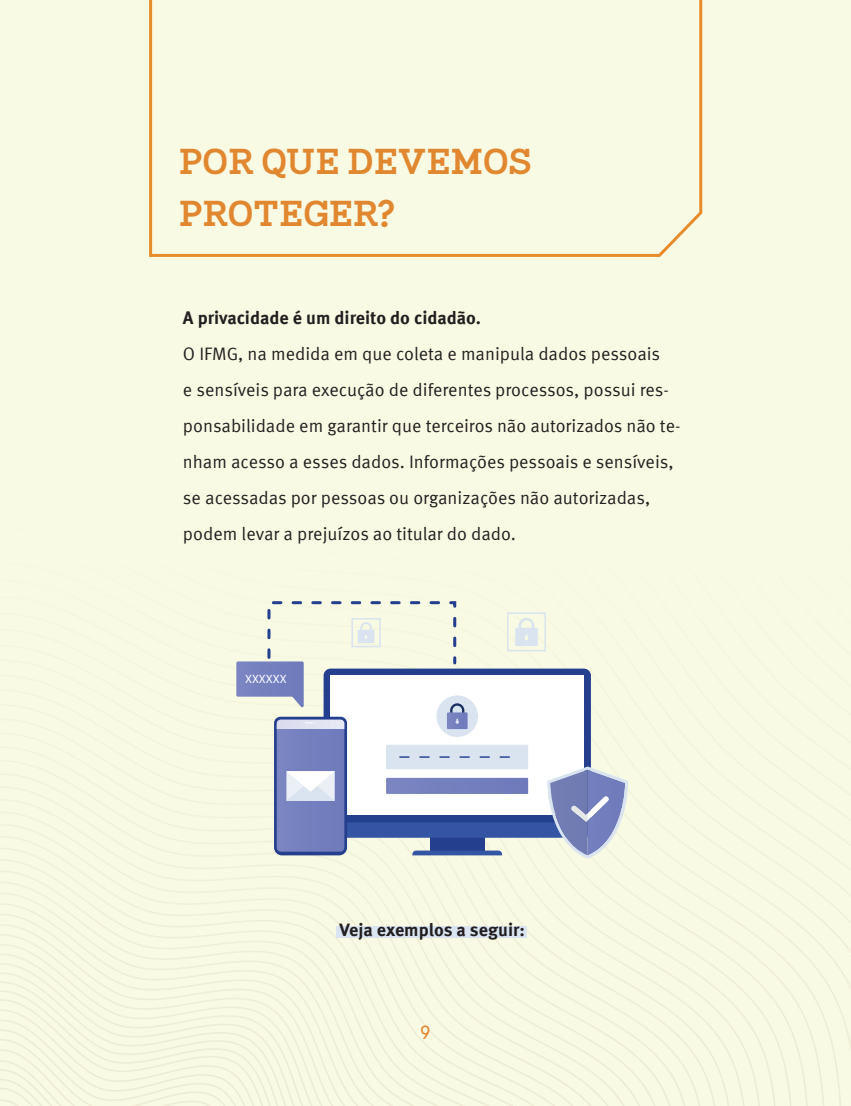
<style>
.page{position:relative;width:851px;height:1106px;background:#fff}
.page>*{position:absolute;margin:0;border:0;box-sizing:border-box;transform-origin:0 0}
.t1{font:800 37.5px/52.5px "Napo";color:#e1872f}
.t2{font:22.5px "Napo";color:#e1872f}
.t3{font:18px/36px "Meta Pro";color:#231f20}
.t4{font:700 18px "Meta Pro";color:#231f20}
.t5{font:600 12.15px "Poppins";color:#fff}
</style>
<div class="page">
<div style="left:0;top:0;width:850px;height:1106px;background:#f9fae3"></div>
<img style="left:387px;top:1012px;width:38px;height:47px">
<img style="left:362px;top:1008px;width:28px;height:4px">
<img style="left:307px;top:910px;width:33px;height:45px">
<img style="left:0;top:861px;width:100px;height:10px">
<img style="left:398px;top:1007px;width:45px;height:50px">
<img style="left:340px;top:910px;width:60px;height:98px">
<img style="left:409px;top:1003px;width:34px;height:52px">
<img style="left:383px;top:964px;width:28px;height:40px">
<img style="left:349px;top:901px;width:27px;height:52px">
<img style="left:106px;top:851px;width:246px;height:50px">
<img style="left:421px;top:1011px;width:24px;height:42px">
<img style="left:393px;top:964px;width:22px;height:36px">
<img style="left:358px;top:909px;width:18px;height:37px">
<img style="left:111px;top:857px;width:211px;height:36px">
<img style="left:415px;top:963px;width:33px;height:48px">
<img style="left:376px;top:909px;width:41px;height:55px">
<img style="left:322px;top:857px;width:32px;height:38px">
<img style="left:161px;top:857px;width:162px;height:1px">
<img style="left:459px;top:1007px;width:84px;height:50px">
<img style="left:426px;top:958px;width:36px;height:49px">
<img style="left:400px;top:909px;width:28px;height:49px">
<img style="left:354px;top:855px;width:48px;height:54px">
<img style="left:109px;top:836px;width:246px;height:21px">
<img style="left:475px;top:1009px;width:90px;height:46px">
<img style="left:437px;top:951px;width:37px;height:52px">
<img style="left:410px;top:913px;width:29px;height:39px">
<img style="left:364px;top:855px;width:38px;height:46px">
<img style="left:114px;top:836px;width:122px;height:10px">
<img style="left:491px;top:1007px;width:96px;height:46px">
<img style="left:448px;top:961px;width:26px;height:38px">
<img style="left:420px;top:913px;width:25px;height:33px">
<img style="left:376px;top:855px;width:26px;height:38px">
<img style="left:531px;top:1008px;width:74px;height:42px">
<img style="left:474px;top:961px;width:62px;height:48px">
<img style="left:445px;top:912px;width:32px;height:49px">
<img style="left:402px;top:855px;width:45px;height:58px">
<img style="left:552px;top:1006px;width:67px;height:38px">
<img style="left:488px;top:955px;width:68px;height:51px">
<img style="left:456px;top:905px;width:34px;height:50px">
<img style="left:415px;top:855px;width:44px;height:50px">
<img style="left:573px;top:1002px;width:60px;height:35px">
<img style="left:502px;top:950px;width:75px;height:52px">
<img style="left:468px;top:908px;width:37px;height:42px">
<img style="left:433px;top:855px;width:33px;height:43px">
<img style="left:591px;top:995px;width:56px;height:34px">
<img style="left:517px;top:951px;width:76px;height:45px">
<img style="left:480px;top:908px;width:27px;height:36px">
<img style="left:449px;top:855px;width:17px;height:36px">
<img style="left:612px;top:990px;width:52px;height:35px">
<img style="left:556px;top:956px;width:57px;height:35px">
<img style="left:507px;top:908px;width:53px;height:49px">
<img style="left:466px;top:855px;width:44px;height:53px">
<img style="left:624px;top:981px;width:53px;height:36px">
<img style="left:572px;top:958px;width:53px;height:25px">
<img style="left:520px;top:900px;width:49px;height:51px">
<img style="left:481px;top:855px;width:40px;height:46px">
<img style="left:637px;top:988px;width:54px;height:21px">
<img style="left:584px;top:958px;width:48px;height:15px">
<img style="left:531px;top:909px;width:38px;height:32px">
<img style="left:499px;top:855px;width:30px;height:35px">
<img style="left:641px;top:988px;width:68px;height:16px">
<img style="left:569px;top:909px;width:45px;height:49px">
<img style="left:529px;top:869px;width:43px;height:40px">
<img style="left:516px;top:855px;width:13px;height:5px">
<img style="left:662px;top:988px;width:62px;height:8px">
<img style="left:586px;top:915px;width:46px;height:38px">
<img style="left:543px;top:858px;width:46px;height:44px">
<img style="left:632px;top:914px;width:107px;height:74px">
<img style="left:580px;top:869px;width:53px;height:46px">
<img style="left:554px;top:858px;width:27px;height:14px">
<img style="left:699px;top:936px;width:55px;height:43px">
<img style="left:645px;top:903px;width:55px;height:35px">
<img style="left:590px;top:869px;width:56px;height:35px">
<img style="left:720px;top:930px;width:53px;height:44px">
<img style="left:669px;top:905px;width:52px;height:28px">
<img style="left:607px;top:869px;width:58px;height:31px">
<img style="left:735px;top:920px;width:54px;height:45px">
<img style="left:683px;top:905px;width:53px;height:17px">
<img style="left:624px;top:869px;width:42px;height:19px">
<img style="left:739px;top:905px;width:55px;height:44px">
<img style="left:666px;top:875px;width:77px;height:30px">
<img style="left:743px;top:900px;width:51px;height:25px">
<img style="left:676px;top:872px;width:40px;height:14px">
<img style="left:590px;top:739px;width:1px;height:27px">
<img style="left:716px;top:873px;width:64px;height:27px">
<img style="left:590px;top:715px;width:1px;height:24px">
<img style="left:786px;top:897px;width:64px;height:26px">
<img style="left:590px;top:691px;width:1px;height:24px">
<img style="left:781px;top:873px;width:69px;height:24px">
<img style="left:590px;top:672px;width:1px;height:19px">
<svg style="left:149px;top:0;width:554px;height:257px"></svg>
<div style="left:336px;top:926px;width:190px;height:11px;background:#dae5f2"></div>
<svg style="left:537px;top:668px;width:53px;height:154px"></svg>
<div style="left:330px;top:675px;width:254px;height:140px;background:#fff"></div>
<div style="left:507px;top:612px;width:39px;height:39px;border:2px solid #d9e4f0"></div>
<svg style="left:236px;top:601px;width:301px;height:254px"></svg>
<div style="left:351px;top:618px;width:30px;height:29px;border:2px solid #d9e4f0"></div>
<svg style="left:547px;top:766px;width:81px;height:92px"></svg>
<h1 class="t1" style="left:179px;top:136px;width:354px">POR QUE DEVEMOS<br>PROTEGER?</h1>
<p class="t4" style="left:183px;top:304px;width:299px">A privacidade é um direito do cidadão.</p>
<p class="t3" style="left:183px;top:335px;width:499px">O IFMG, na medida em que coleta e manipula dados pessoais<br>e sensíveis para execução de diferentes processos, possui res&shy;ponsabilidade em garantir que terceiros não autorizados não te&shy;nham acesso a esses dados. Informações pessoais e sensíveis, se acessadas por pessoas ou organizações não autorizadas, podem levar a prejuízos ao titular do dado.</p>
<p class="t5" style="left:245px;top:671px;width:43px">XXXXXX</p>
<p class="t4" style="left:339px;top:916px;width:187px">Veja exemplos a seguir:</p>
<p class="t2" style="left:420px;top:1018px;width:11px">9</p>
</div>
